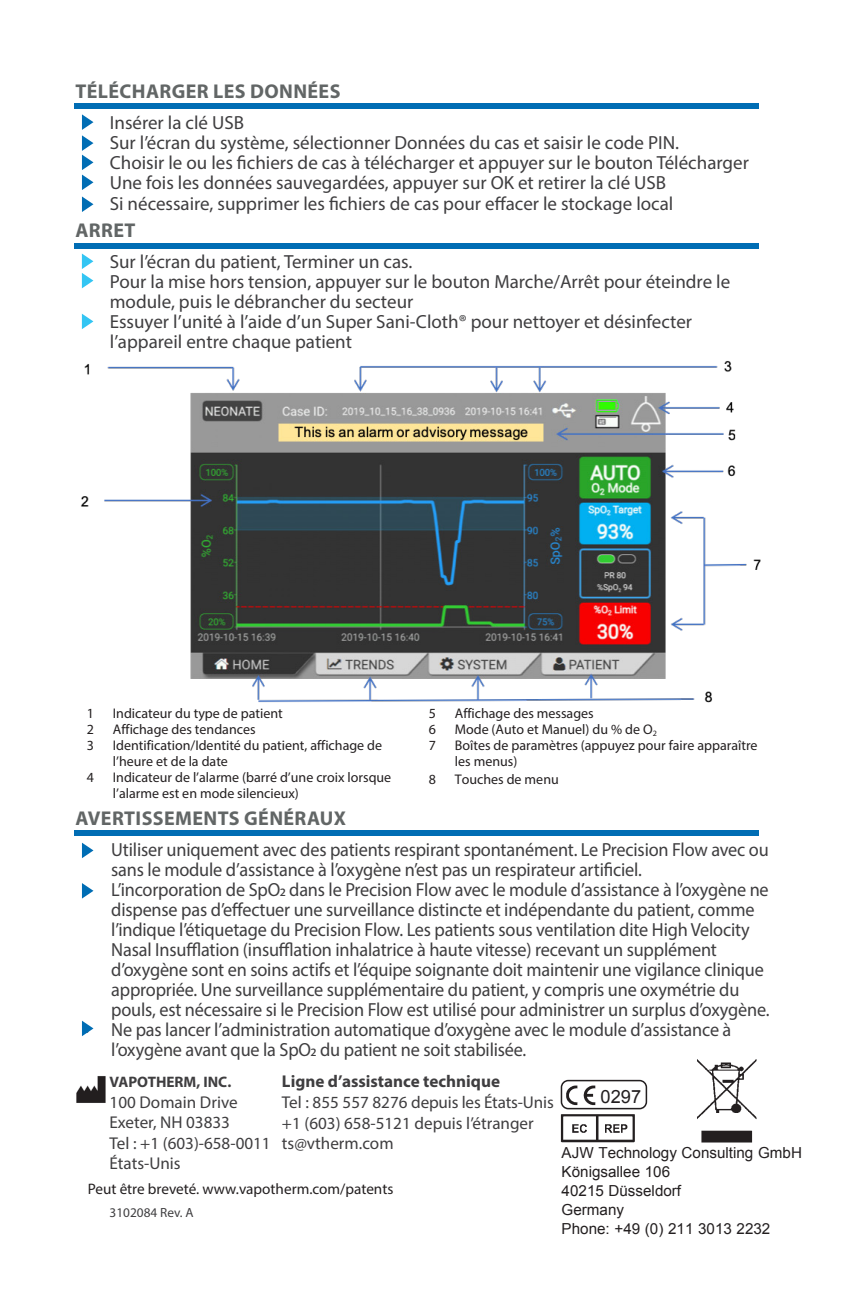
<style>
.page{position:relative;width:864px;height:1296px;background:#fff}
.page>*{position:absolute;margin:0;border:0;box-sizing:border-box;transform-origin:0 0}
.t1{font:700 20px "Myriad Pro";letter-spacing:.02em;color:#626666}
.t2{font:19px/20px "Myriad Pro";letter-spacing:-.01em;color:#3f3e40;scale:.96 1}
.t3{font:19px/20px "Myriad Pro";letter-spacing:-.01em;color:#3f3e40}
.t4{font:18.2px "Arial";color:#231f20}
.t5{font:17.2px/20.6px "Myriad Pro";color:#3f3e40}
.t6{font:700 17.2px "Myriad Pro";color:#3f3e40}
.t7{font:15.2px "Arial";color:#231f20}
.t8{font:15.2px "Myriad Pro";color:#231f20}
.t9{font:700 15.2px "Myriad Pro";color:#3f3e40}
.t10{font:14px/16px "Myriad Pro";color:#231f20}
.t11{font:13.4px "Myriad Pro";color:#3f3e40}
</style>
<div class="page">
<img style="left:560px;top:1105px;width:87px;height:38px">
<img style="left:697px;top:1059px;width:60px;height:84px">
<img style="left:560px;top:1079px;width:39px;height:31px">
<div style="left:561px;top:1080px;width:86px;height:29px;border:2px solid #231f20;border-radius:7px"></div>
<div style="left:74px;top:243px;width:685px;height:5px;background:#006db4"></div>
<div style="left:74px;top:831px;width:685px;height:5px;background:#006db4"></div>
<svg style="left:82px;top:883px;width:11px;height:16px"></svg>
<svg style="left:82px;top:843px;width:11px;height:15px"></svg>
<svg style="left:82px;top:1021px;width:11px;height:15px"></svg>
<svg style="left:82px;top:254px;width:11px;height:34px"></svg>
<svg style="left:82px;top:314px;width:11px;height:15px"></svg>
<div style="left:74px;top:104px;width:685px;height:5px;background:#006db4"></div>
<svg style="left:82px;top:196px;width:11px;height:16px"></svg>
<svg style="left:82px;top:114px;width:11px;height:76px"></svg>
<img style="left:81px;top:361px;width:680px;height:342px">
<img style="left:76px;top:1076px;width:30px;height:27px">
<p class="t1" style="left:75px;top:78px;width:267px">TÉLÉCHARGER LES DONNÉES</p>
<p class="t3" style="left:83px;top:112px;width:163px">• Insérer la clé USB</p>
<p class="t3" style="left:83px;top:132px;width:598px">• Sur l’écran du système, sélectionner Données du cas et saisir le code PIN.</p>
<p class="t3" style="left:83px;top:152px;width:668px">• Choisir le ou les fichiers de cas à télécharger et appuyer sur le bouton Télécharger</p>
<p class="t3" style="left:83px;top:172px;width:585px">• Une fois les données sauvegardées, appuyer sur OK et retirer la clé USB</p>
<p class="t3" style="left:83px;top:193px;width:592px">• Si nécessaire, supprimer les fichiers de cas pour effacer le stockage local</p>
<p class="t1" style="left:75px;top:217px;width:62px">ARRET</p>
<p class="t3" style="left:83px;top:251px;width:331px">• Sur l’écran du patient, Terminer un cas.</p>
<p class="t3" style="left:110px;top:271px;width:622px;text-indent:-27px">• Pour la mise hors tension, appuyer sur le bouton Marche/Arrêt pour éteindre le module, puis le débrancher du secteur</p>
<p class="t3" style="left:110px;top:311px;width:584px;text-indent:-27px">• Essuyer l’unité à l’aide d’un Super Sani-Cloth® pour nettoyer et désinfecter l’appareil entre chaque patient</p>
<p class="t10" style="left:87px;top:705px;width:9px">1</p>
<p class="t10" style="left:113px;top:705px;width:171px">Indicateur du type de patient</p>
<p class="t10" style="left:87px;top:721px;width:9px">2</p>
<p class="t10" style="left:113px;top:721px;width:144px">Affichage des tendances</p>
<p class="t10" style="left:87px;top:737px;width:9px">3</p>
<p class="t10" style="left:113px;top:737px;width:271px">Identification/Identité du patient, affichage de l’heure et de la date</p>
<p class="t10" style="left:87px;top:769px;width:9px">4</p>
<p class="t10" style="left:113px;top:769px;width:280px">Indicateur de l’alarme (barré d’une croix lorsque l’alarme est en mode silencieux)</p>
<p class="t10" style="left:429px;top:705px;width:9px">5</p>
<p class="t10" style="left:455px;top:705px;width:140px">Affichage des messages</p>
<p class="t10" style="left:429px;top:721px;width:9px">6</p>
<p class="t10" style="left:455px;top:721px;width:204px">Mode (Auto et Manuel) du % de O<sub>2</sub></p>
<p class="t10" style="left:429px;top:737px;width:9px">7</p>
<p class="t10" style="left:455px;top:737px;width:304px">Boîtes de paramètres (appuyez pour faire apparaître les menus)</p>
<p class="t10" style="left:429px;top:771px;width:9px">8</p>
<p class="t10" style="left:455px;top:771px;width:105px">Touches de menu</p>
<p class="t1" style="left:75px;top:805px;width:272px">AVERTISSEMENTS GÉNÉRAUX</p>
<p class="t2" style="left:111px;top:839px;width:686px;text-indent:-27px">• Utiliser uniquement avec des patients respirant spontanément. Le Precision Flow avec ou sans le module d’assistance à l’oxygène n’est pas un respirateur artificiel.</p>
<p class="t2" style="left:111px;top:879px;width:687px;text-indent:-27px">• L’incorporation de SpO2 dans le Precision Flow avec le module d’assistance à l’oxygène ne dispense pas d’effectuer une surveillance distincte et indépendante du patient, comme l’indique l’étiquetage du Precision Flow. Les patients sous ventilation dite High Velocity Nasal Insufflation (insufflation inhalatrice à haute vitesse) recevant un supplément d’oxygène sont en soins actifs et l’équipe soignante doit maintenir une vigilance clinique appropriée. Une surveillance supplémentaire du patient, y compris une oxymétrie du pouls, est nécessaire si le Precision Flow est utilisé pour administrer un surplus d’oxygène.</p>
<p class="t2" style="left:111px;top:1019px;width:647px;text-indent:-27px">• Ne pas lancer l’administration automatique d’oxygène avec le module d’assistance à l’oxygène avant que la SpO2 du patient ne soit stabilisée.</p>
<p class="t6" style="left:282px;top:1070px;width:220px">Ligne d’assistance technique</p>
<p class="t5" style="left:282px;top:1092px;width:273px">Tel : 855 557 8276 depuis les États-Unis</p>
<p class="t5" style="left:282px;top:1112px;width:253px">+1 (603) 658-5121 depuis l’étranger</p>
<p class="t5" style="left:282px;top:1133px;width:113px">ts@vtherm.com</p>
<p class="t9" style="left:110px;top:1072px;width:123px">VAPOTHERM, INC.</p>
<p class="t5" style="left:110px;top:1091px;width:163px">100 Domain Drive<br>Exeter, NH 03833<br>Tel : +1 (603)-658-0011</p>
<p class="t5" style="left:110px;top:1153px;width:73px">États-Unis</p>
<p class="t11" style="left:110px;top:1204px;width:86px">3102084 Rev. A</p>
<p class="t8" style="left:88px;top:1180px;width:307px">Peut être breveté. www.vapotherm.com/patents</p>
<p class="t4" style="left:601px;top:1085px;width:42px">0297</p>
<p class="t7" style="left:562px;top:1143px;width:242px">AJW Technology Consulting GmbH</p>
<p class="t7" style="left:562px;top:1162px;width:110px">Königsallee 106</p>
<p class="t7" style="left:562px;top:1181px;width:121px">40215 Düsseldorf</p>
<p class="t7" style="left:562px;top:1200px;width:64px">Germany</p>
<p class="t7" style="left:562px;top:1219px;width:210px">Phone: +49 (0) 211 3013 2232</p>
</div>
